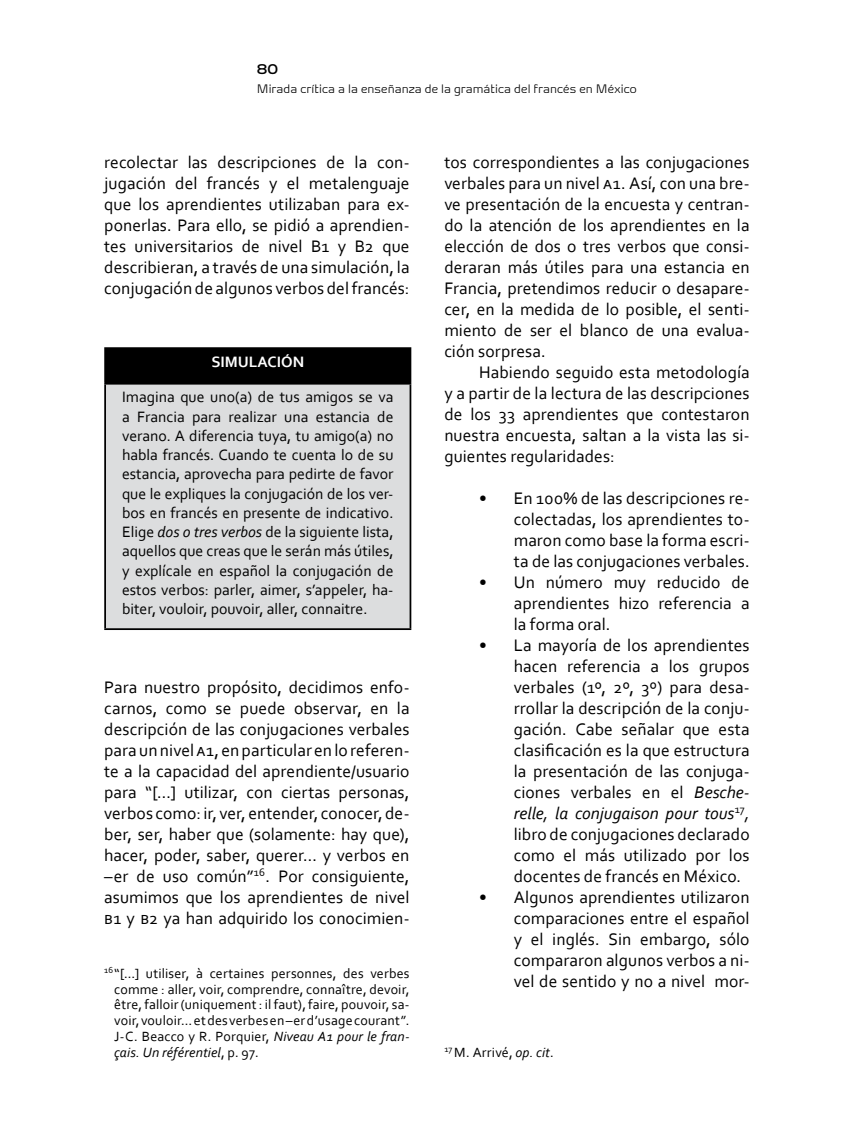
<style>
.page{position:relative;width:844px;height:1141px;background:#fff}
.page>*{position:absolute;margin:0;border:0;box-sizing:border-box;transform-origin:0 0}
.t1{font:17.5px/21px "Corbel";letter-spacing:.005em;color:#000;text-align:justify}
.t2{font:15.75px/19.2px "Corbel";color:#000;text-align:justify}
.t3{font:700 15.75px "Corbel";color:#fff}
.t4{font:14px/15.8px "Corbel";letter-spacing:.015em;color:#000;text-align:justify}
.t5{font:700 14px "Vellve Std";color:#000}
.t6{font:12.25px "Vellve Std";letter-spacing:.01em;color:#000}
.s1{font-style:italic}
</style>
<div class="page">
<div style="left:105px;top:348px;width:305px;height:36px;background:#000"></div>
<div style="left:105px;top:384px;width:305px;height:245px;background:#dcddde"></div>
<hr style="left:104px;top:347px;width:307px;height:2px;background:#000">
<hr style="left:104px;top:349px;width:2px;height:34px;background:#000">
<hr style="left:409px;top:349px;width:2px;height:34px;background:#000">
<hr style="left:104px;top:383px;width:307px;height:2px;background:#000">
<hr style="left:104px;top:385px;width:2px;height:243px;background:#000">
<hr style="left:409px;top:385px;width:2px;height:243px;background:#000">
<hr style="left:104px;top:628px;width:307px;height:2px;background:#000">
<p class="t5" style="left:257px;top:62px;width:23px">80</p>
<p class="t6" style="left:257px;top:82px;width:381px">Mirada crítica a la enseñanza de la gramática del francés en México</p>
<p class="t1" style="left:104px;top:151px;width:307px">recolectar las descripciones de la con&shy;jugación del francés y el metalenguaje que los aprendientes utilizaban para ex&shy;ponerlas. Para ello, se pidió a aprendien&shy;tes universitarios de nivel B1 y B2 que describieran, a través de una simulación, la conjugación de algunos verbos del francés:</p>
<p class="t3" style="left:211px;top:352px;width:94px">SIMULACIÓN</p>
<p class="t2" style="left:122px;top:387px;width:273px">Imagina que uno(a) de tus amigos se va a Francia para realizar una estancia de verano. A diferencia tuya, tu amigo(a) no habla francés. Cuando te cuenta lo de su estancia, aprovecha para pedirte de favor que le expliques la conjugación de los ver&shy;bos en francés en presente de indicativo.<br>Elige <span class="s1">dos o tres verbos</span> de la siguiente lista, aquellos que creas que le serán más útiles, y explícale en español la conjugación de estos verbos: parler, aimer, s’appeler, ha&shy;biter, vouloir, pouvoir, aller, connaitre.</p>
<p class="t1" style="left:104px;top:676px;width:307px">Para nuestro propósito, decidimos enfo&shy;carnos, como se puede observar, en la descripción de las conjugaciones verbales para un nivel a1, en particular en lo referen&shy;te a la capacidad del aprendiente/usuario para “[…] utilizar, con ciertas personas, verbos como: ir, ver, entender, conocer, de&shy;ber, ser, haber que (solamente: hay que), hacer, poder, saber, querer… y verbos en –er de uso común”<sup>16</sup>. Por consiguiente, asumimos que los aprendientes de nivel b1 y b2 ya han adquirido los conocimien-</p>
<p class="t4" style="left:114px;top:965px;width:297px;text-indent:-10px"><sup>16</sup>“[…] utiliser, à certaines personnes, des verbes comme : aller, voir, comprendre, connaître, devoir, être, falloir (uniquement : il faut), faire, pouvoir, sa&shy;voir, vouloir… et des verbes en –er d’usage courant”.<br>J-C. Beacco y R. Porquier, <span class="s1">Niveau A1 pour le fran&shy;çais. Un référentiel</span>, p. 97.</p>
<p class="t1" style="left:444px;top:151px;width:307px">tos correspondientes a las conjugaciones verbales para un nivel a1. Así, con una bre&shy;ve presentación de la encuesta y centran&shy;do la atención de los aprendientes en la elección de dos o tres verbos que consi&shy;deraran más útiles para una estancia en Francia, pretendimos reducir o desapare&shy;cer, en la medida de lo posible, el senti&shy;miento de ser el blanco de una evalua&shy;ción sorpresa.</p>
<p class="t1" style="left:444px;top:361px;width:307px;text-indent:35px">Habiendo seguido esta metodología y a partir de la lectura de las descripciones de los 33 aprendientes que contestaron nuestra encuesta, saltan a la vista las si&shy;guientes regularidades:</p>
<p class="t1" style="left:513px;top:487px;width:237px;text-indent:-35px">• En 100% de las descripciones re&shy;colectadas, los aprendientes to&shy;maron como base la forma escri&shy;ta de las conjugaciones verbales.</p>
<p class="t1" style="left:513px;top:571px;width:237px;text-indent:-35px">• Un número muy reducido de aprendientes hizo referencia a la forma oral.</p>
<p class="t1" style="left:513px;top:634px;width:237px;text-indent:-35px">• La mayoría de los aprendientes hacen referencia a los grupos verbales (1º, 2º, 3º) para desa&shy;rrollar la descripción de la conju&shy;gación. Cabe señalar que esta clasificación es la que estructura la presentación de las conjuga&shy;ciones verbales en el <span class="s1">Besche&shy;relle, la conjugaison pour tous</span><sup>17</sup><span class="s1">, </span>libro de conjugaciones declarado como el más utilizado por los docentes de francés en México.</p>
<p class="t1" style="left:513px;top:886px;width:237px;text-indent:-35px">• Algunos aprendientes utilizaron comparaciones entre el español y el inglés. Sin embargo, sólo compararon algunos verbos a ni&shy;vel de sentido y no a nivel mor-</p>
<p class="t4" style="left:444px;top:1044px;width:111px"><sup>17</sup> M. Arrivé, <span class="s1">op. cit</span>.</p>
</div>
